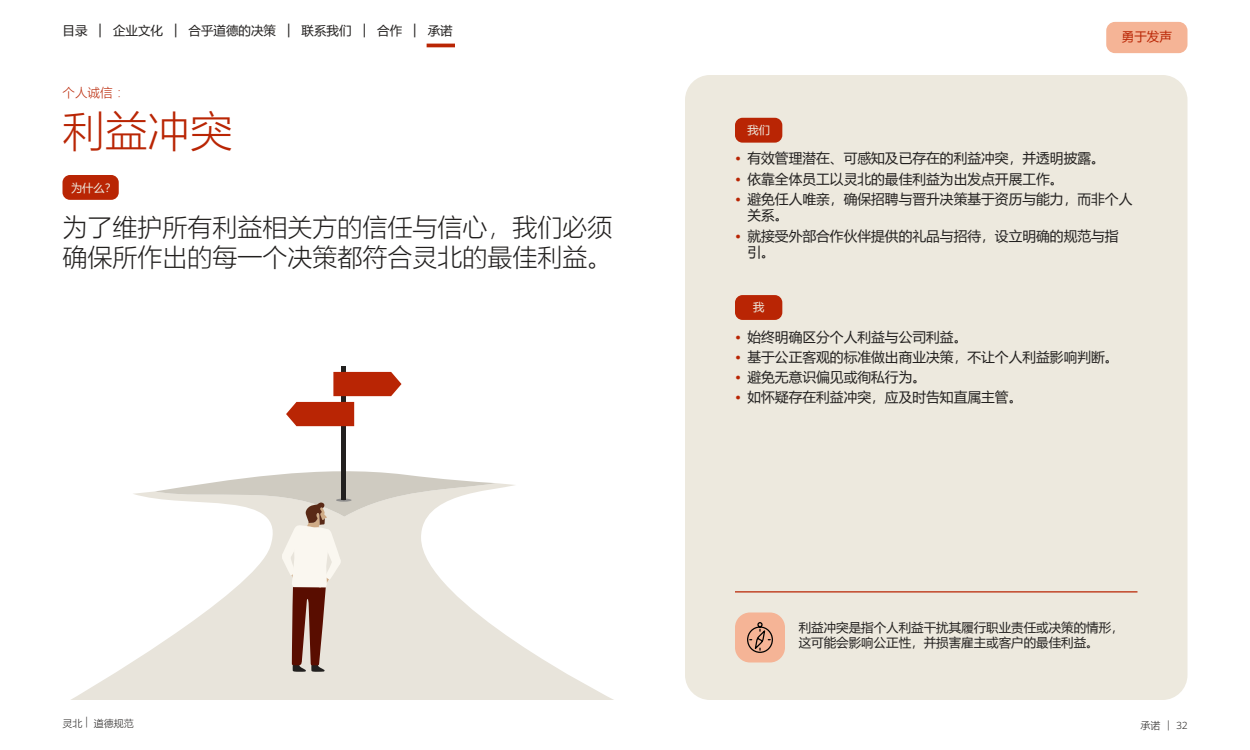
<style>
.page{position:relative;width:1250px;height:750px;background:#fff}
.page>*{position:absolute;margin:0;border:0;box-sizing:border-box;transform-origin:0 0}
.t1{font:300 42.5px "Microsoft Ya Hei";color:#b92504}
.t2{font:300 25px/30px "Microsoft Ya Hei";color:#22201f}
.t3{font:13.75px/16.5px "Microsoft Ya Hei";color:#22201f}
.t4{font:12.5px/15px "Microsoft Ya Hei";color:#22201f}
.t5{font:300 12.5px "Microsoft Ya Hei";color:#b92504}
.t6{font:12.5px "Microsoft Ya Hei";color:#b92504}
.t7{font:11.25px "Microsoft Ya Hei";color:#ede9de}
.t8{font:300 10px "Microsoft Ya Hei";color:#22201f}
.t9{font:300 10px "Noto Sans";color:#22201f}
.s1{color:#b92504}
.s2{font-family:"Microsoft Ya Hei"}
</style>
<div class="page">
<div style="left:1106px;top:22px;width:82px;height:31px;background:#f5b496;border-radius:9px"></div>
<hr style="left:427px;top:44px;width:28px;height:3px;background:#b92504">
<div style="left:685px;top:75px;width:503px;height:625px;background:#ede9de;border-radius:25px"></div>
<div style="left:62px;top:175px;width:57px;height:25px;background:#b92504;border-radius:8px"></div>
<svg style="left:71px;top:483px;width:543px;height:217px"></svg>
<hr style="left:735px;top:591px;width:403px;height:1px;background:#b92504">
<div style="left:735px;top:295px;width:47px;height:25px;background:#b92504;border-radius:8px"></div>
<div style="left:735px;top:118px;width:47px;height:25px;background:#b92504;border-radius:8px"></div>
<div style="left:735px;top:612px;width:50px;height:50px;background:#f5b496;border-radius:15px"></div>
<svg style="left:747px;top:622px;width:26px;height:31px"></svg>
<div style="left:341px;top:366px;width:5px;height:134px;background:#22201f"></div>
<svg style="left:155px;top:471px;width:341px;height:201px"></svg>
<svg style="left:333px;top:372px;width:69px;height:24px;background:#bf3819"></svg>
<svg style="left:286px;top:402px;width:68px;height:24px;background:#be3517"></svg>
<p class="t4" style="left:62px;top:23px;width:392px">目录 | 企业文化 | 合乎道德的决策 | 联系我们 | 合作 | 承诺</p>
<p class="t5" style="left:62px;top:85px;width:68px">个人诚信 ：</p>
<h1 class="t1" style="left:62px;top:103px;width:171px">利益冲突</h1>
<p class="t7" style="left:71px;top:180px;width:46px">为什么？</p>
<h2 class="t2" style="left:62px;top:212px;width:551px">为了维护所有利益相关方的信任与信心，我们必须确保所作出的每一个决策都符合灵北的最佳利益。</h2>
<p class="t8" style="left:62px;top:716px;width:73px">灵北 | 道德规范</p>
<p class="t7" style="left:747px;top:122px;width:24px">我们</p>
<p class="t6" style="left:1122px;top:28px;width:51px">勇于发声</p>
<p class="t3" style="left:735px;top:150px;width:371px"><span class="s1">•</span> 有效管理潜在、可感知及已存在的利益冲突，并透明披露。</p>
<p class="t3" style="left:735px;top:170px;width:330px"><span class="s1">•</span> 依靠全体员工以灵北的最佳利益为出发点开展工作。</p>
<p class="t3" style="left:747px;top:190px;width:386px;text-indent:-12px"><span class="s1">•</span> 避免任人唯亲，确保招聘与晋升决策基于资历与能力，而非个人关系。</p>
<p class="t3" style="left:747px;top:227px;width:373px;text-indent:-12px"><span class="s1">•</span> 就接受外部合作伙伴提供的礼品与招待，设立明确的规范与指引。</p>
<p class="t7" style="left:753px;top:299px;width:13px">我</p>
<p class="t3" style="left:735px;top:328px;width:234px"><span class="s1">•</span> 始终明确区分个人利益与公司利益。</p>
<p class="t3" style="left:735px;top:348px;width:385px"><span class="s1">•</span> 基于公正客观的标准做出商业决策，不让个人利益影响判断。</p>
<p class="t3" style="left:735px;top:368px;width:193px"><span class="s1">•</span> 避免无意识偏见或徇私行为。</p>
<p class="t3" style="left:735px;top:389px;width:289px"><span class="s1">•</span> 如怀疑存在利益冲突，应及时告知直属主管。</p>
<p class="t4" style="left:799px;top:620px;width:326px">利益冲突是指个人利益干扰其履行职业责任或决策的情形，这可能会影响公正性，并损害雇主或客户的最佳利益。</p>
<p class="t9" style="left:1140px;top:719px;width:49px"><span class="s2">承诺</span> | 32</p>
</div>
